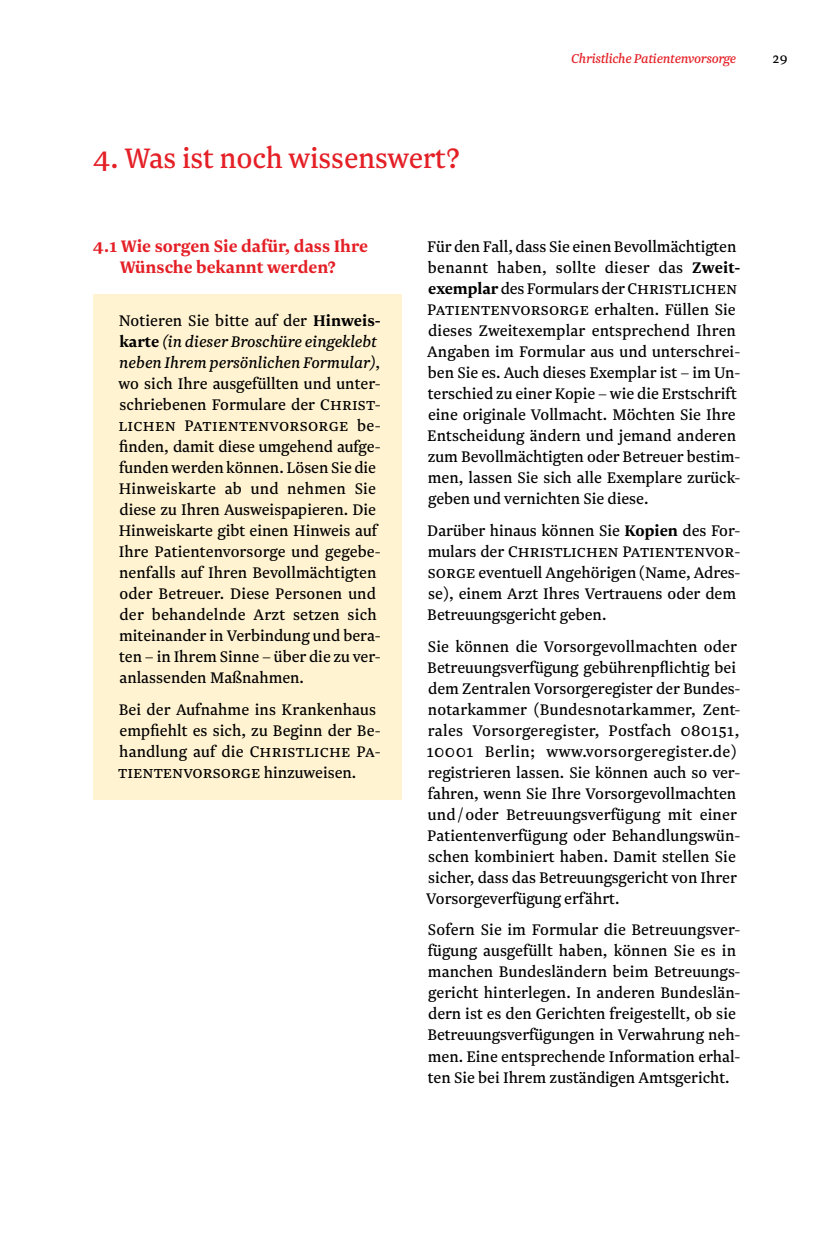
<style>
.page{position:relative;width:830px;height:1234px;background:#fff}
.page>*{position:absolute;margin:0;border:0;box-sizing:border-box;transform-origin:0 0}
.t1{font:33px "Newzald";color:#e41f26}
.t2{font:700 19.5px/21px "Newzald";color:#e41f26;text-align:center}
.t3{font:18px/21px "Newzald";color:#000}
.t4{font:italic 15px "Newzald";letter-spacing:-.02em;color:#e41f26}
.t5{font:15px "Newzald";color:#000}
.s1{font-weight:700}
.s2{font-style:italic}
</style>
<div class="page">
<div style="left:94px;top:294px;width:308px;height:411px;background:#fff3d1"></div>
<div style="left:94px;top:683px;width:308px;height:116px;background:#fff3d1"></div>
<h2 class="t1" style="left:94px;top:138px;width:367px">4 . Was ist noch wissenswert?</h2>
<p class="t4" style="left:571px;top:49px;width:166px">Christliche Patientenvorsorge</p>
<p class="t5" style="left:772px;top:49px;width:16px">29</p>
<h3 class="t2" style="left:93px;top:235px;width:276px">4.1 Wie sorgen Sie dafür, dass Ihre<br>Wünsche bekannt werden?</h3>
<p class="t3" style="left:118px;top:309px;width:263px">Notieren Sie bitte auf der <span class="s1">Hinweis&shy;karte</span><span class="s2">(in dieser Broschüre eingeklebt neben Ihrem persönlichen Formular)</span>, wo sich Ihre ausgefüllten und unter&shy;schriebenen Formulare der Christ&shy;lichen Patientenvorsorge be&shy;finden, damit diese umgehend aufge-</p>
<p class="t3" style="left:119px;top:456px;width:261px">funden werden können . Lösen Sie die Hinweiskarte ab und nehmen Sie diese zu Ihren Ausweispapieren . Die Hinweiskarte gibt einen Hinweis auf</p>
<p class="t3" style="left:119px;top:561px;width:259px;text-align:justify">nenfalls auf Ihren Bevollmächtigten oder Betreuer . Diese Personen und der behandelnde Arzt setzen sich</p>
<p class="t3" style="left:119px;top:540px;width:263px">Ihre Patientenvorsorge und gegebe-</p>
<p class="t3" style="left:119px;top:624px;width:263px">miteinander in Verbindung und bera&shy;ten – in Ihrem Sinne – über die zu ver-</p>
<p class="t3" style="left:119px;top:666px;width:186px">anlassenden Maßnahmen .</p>
<p class="t3" style="left:119px;top:698px;width:259px">Bei der Aufnahme ins Krankenhaus</p>
<p class="t3" style="left:119px;top:719px;width:263px">empfiehlt es sich, zu Beginn der Be&shy;handlung auf die Christliche Pa-</p>
<p class="t3" style="left:118px;top:761px;width:239px">tientenvorsorge hinzuweisen .</p>
<p class="t3" style="left:427px;top:236px;width:313px">Für den Fall, dass Sie einen Bevollmächtigten benannt haben, sollte dieser das <span class="s1">Zweit&shy;exemplar</span> des Formulars der Christlichen Patientenvorsorge erhalten . Füllen Sie dieses Zweit exemplar entsprechend Ihren Angaben im Formular aus und unterschrei ben Sie es . Auch dieses Exemplar ist – im Un terschied zu einer Kopie – wie die Erstschrift eine originale Vollmacht . Möchten Sie Ihre Entscheidung ändern und jemand anderen zum Bevollmächtigten oder Betreuer bestim men, lassen Sie sich alle Exemplare zurück geben und vernichten Sie diese .</p>
<p class="t3" style="left:427px;top:519px;width:314px">Darüber hinaus können Sie <span class="s1">Kopien</span> des For&shy;mulars der Christlichen Patientenvor&shy;sorge eventuell Angehörigen (Name, Adres&shy;se), einem Arzt Ihres Vertrauens oder dem Betreuungsgericht geben .</p>
<p class="t3" style="left:426px;top:635px;width:315px">Sie können die Vorsorgevollmachten oder Betreuungsverfügung gebührenpflichtig bei dem Zentralen Vorsorgeregister der Bundes&shy;notarkammer (Bundesnotarkammer, Zent&shy;rales Vorsorgeregister, Postfach 080151, 10001 Berlin; www .vorsorgeregister .de) registrieren lassen . Sie können auch so ver&shy;fahren, wenn Sie Ihre Vorsorgevollmachten und / oder Betreuungsverfügung mit einer Patientenverfügung oder Behandlungswün&shy;schen kombiniert haben . Damit stellen Sie sicher, dass das Betreuungs gericht von Ihrer Vorsorgeverfügung erfährt .</p>
<p class="t3" style="left:427px;top:918px;width:313px">Sofern Sie im Formular die Betreuungsver&shy;fügung ausgefüllt haben, können Sie es in manchen Bundesländern beim Betreuungs gericht hinterlegen . In anderen Bundeslän dern ist es den Gerichten freigestellt, ob sie Betreuungsverfügungen in Verwahrung neh men . Eine entsprechende Information erhal ten Sie bei Ihrem zuständigen Amtsgericht .</p>
</div>
